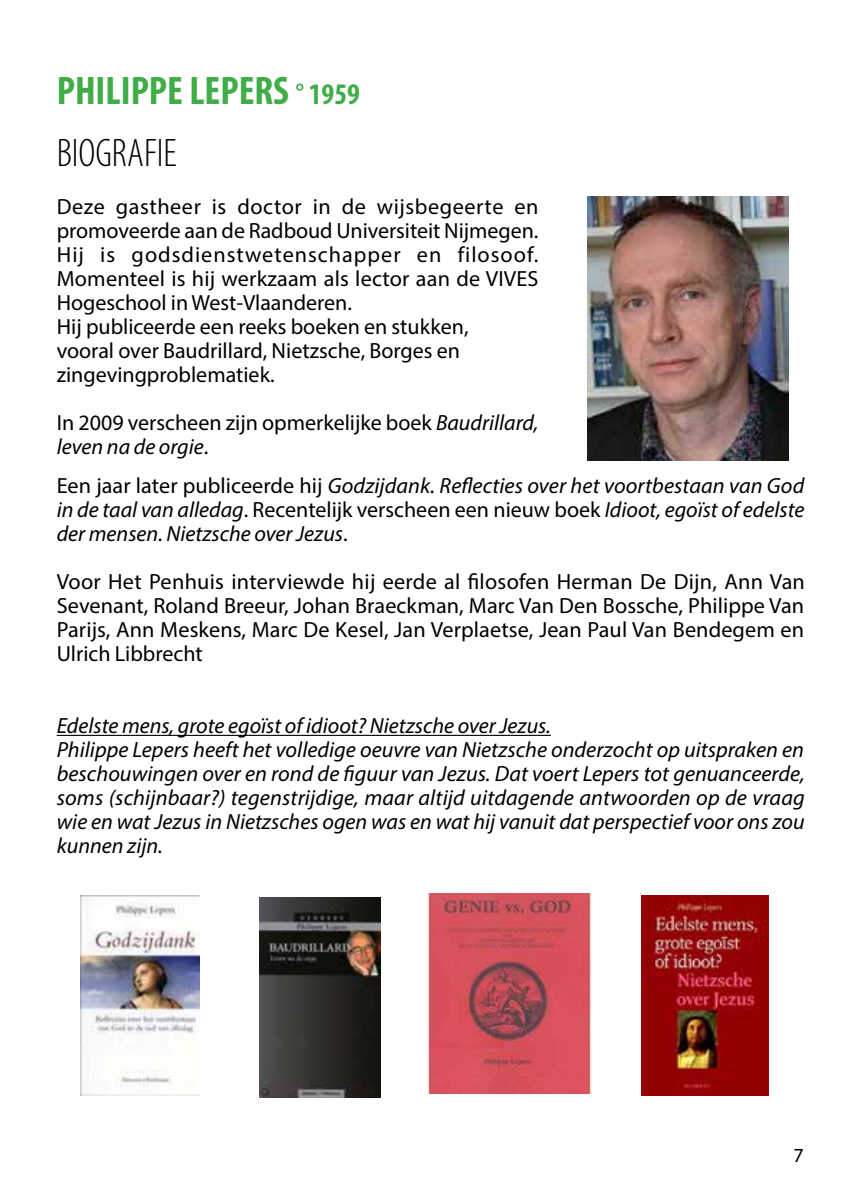
<style>
.page{position:relative;width:851px;height:1191px;background:#fff}
.page>*{position:absolute;margin:0;border:0;box-sizing:border-box;transform-origin:0 0}
.t1{font:700 condensed 40px/62px "Myriad Pro";color:#41ad49}
.t2{font:22px/24px "Myriad Pro";color:#000}
.t3{font:italic 22px/24px "Myriad Pro";color:#000;text-align:justify}
.t4{font:20px "Myriad Pro";color:#000}
.s1{font-size:30px}
.s2{font-weight:300;color:#000}
.s3{font-style:italic}
.s4{font-style:normal}
</style>
<div class="page">
<img style="left:588px;top:196px;width:200px;height:264px">
<hr style="left:57px;top:735px;width:493px;height:1px;background:#000">
<img style="left:427px;top:894px;width:164px;height:200px">
<img style="left:641px;top:895px;width:127px;height:200px">
<img style="left:81px;top:895px;width:119px;height:200px">
<img style="left:259px;top:898px;width:121px;height:200px">
<h1 class="t1" style="left:57px;top:59px;width:305px">PHILIPPE LEPERS <span class="s1">° 1959<br></span><span class="s2">BIOGRAFIE</span></h1>
<p class="t2" style="left:57px;top:194px;width:483px">Deze gastheer is doctor in de wijsbegeerte en promoveerde aan de Radboud Universiteit Nijmegen.<br>Hij is godsdienstwetenschapper en filosoof.<br>Momenteel is hij werkzaam als lector aan de VIVES Hogeschool in West-Vlaanderen.<br>Hij publiceerde een reeks boeken en stukken,<br>vooral over Baudrillard, Nietzsche, Borges en zingevingproblematiek.</p>
<p class="t2" style="left:57px;top:410px;width:483px">In 2009 verscheen zijn opmerkelijke boek <span class="s3">Baudrillard, leven na de orgie</span>.</p>
<p class="t3" style="left:57px;top:473px;width:749px"><span class="s4">Een jaar later publiceerde hij</span> Godzijdank. Reflecties over het voortbestaan van God in de taal van alledag<span class="s4">. Recentelijk verscheen een nieuw boek</span> Idioot, egoïst of edelste der mensen. Nietzsche over Jezus<span class="s4">.</span></p>
<p class="t2" style="left:57px;top:569px;width:749px;text-align:justify">Voor Het Penhuis interviewde hij eerde al filosofen Herman De Dijn, Ann Van Sevenant, Roland Breeur, Johan Braeckman, Marc Van Den Bossche, Philippe Van Parijs, Ann Meskens, Marc De Kesel, Jan Verplaetse, Jean Paul Van Bendegem en Ulrich Libbrecht</p>
<p class="t3" style="left:57px;top:713px;width:749px;text-align:left">Edelste mens, grote egoïst of idioot? Nietzsche over Jezus.<br>Philippe Lepers heeft het volledige oeuvre van Nietzsche onderzocht op uitspraken en beschouwingen over en rond de figuur van Jezus. Dat voert Lepers tot genuanceerde, soms (schijnbaar?) tegenstrijdige, maar altijd uitdagende antwoorden op de vraag wie en wat Jezus in Nietzsches ogen was en wat hij vanuit dat perspectief voor ons zou kunnen zijn.</p>
<p class="t4" style="left:793px;top:1142px;width:12px">7</p>
</div>
